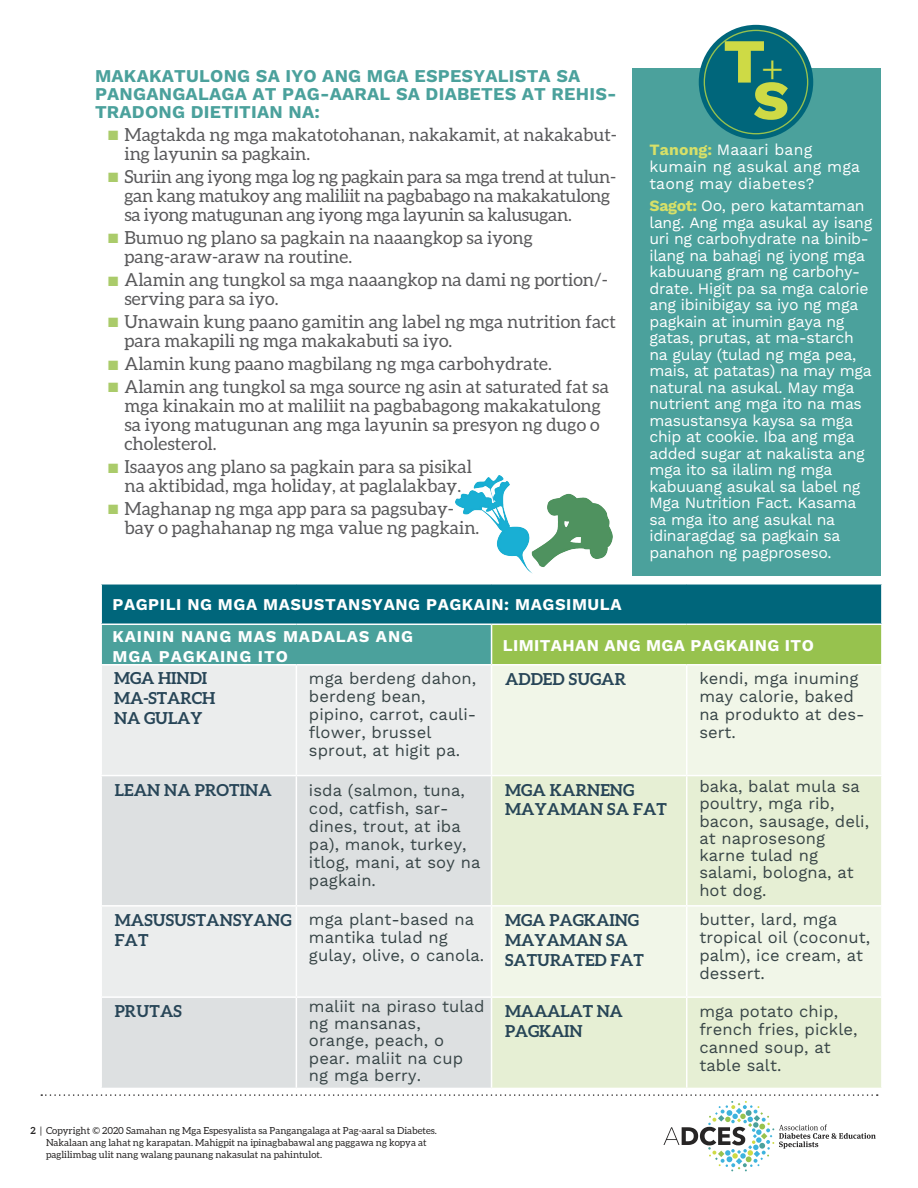
<style>
.page{position:relative;width:918px;height:1188px;background:#fff}
.page>*{position:absolute;margin:0;border:0;box-sizing:border-box;transform-origin:0 0}
.t1{font:800 62.7px "Work Sans";color:#ceda45}
.t2{font:800 55.5px "Work Sans";color:#ceda45}
.t3{font:18px/18.8px "Aleo";color:#59595b}
.t4{font:18px/18.8px "Aleo";letter-spacing:-.02em;color:#59595b}
.t5{font:700 18px/18px "Work Sans";letter-spacing:.01em;color:#4ba19c}
.t6{font:16.5px/18px "Work Sans";letter-spacing:.005em;color:#374446}
.t7{font:700 16.5px/19.8px "Aleo";color:#274557}
.t8{font:700 16.5px/31.5px "Work Sans";letter-spacing:.035em;color:#fff}
.t9{font:700 16.5px "Work Sans";letter-spacing:.055em;color:#fff}
.t10{font:15.75px/16.5px "Work Sans";letter-spacing:-.02em;color:#fff}
.t11{font:15.75px/16.5px "Work Sans";letter-spacing:.015em;color:#fff}
.t12{font:13.5px "Zapf Dingbats ITC";color:#aacb6a}
.t13{font:9.75px/11.7px "Aleo";color:#272525}
.s1{font-weight:300;font-size:38.55px}
.s2{font-weight:700;color:#d7e068}
.s3{font-weight:700}
</style>
<div class="page">
<div style="left:633px;top:68px;width:248px;height:508px;background:#4ba19c"></div>
<div style="left:699px;top:25px;width:114px;height:114px;background:#00667b;border-radius:50%"></div>
<div style="left:101px;top:584px;width:781px;height:40px;background:#00667b"></div>
<div style="left:101px;top:624px;width:391px;height:41px;background:#4ba19c"></div>
<div style="left:492px;top:624px;width:390px;height:41px;background:#97c24e"></div>
<div style="left:102px;top:666px;width:389px;height:109px;background:#ebeded"></div>
<div style="left:492px;top:666px;width:389px;height:109px;background:#f1f6e8"></div>
<svg style="left:102px;top:776px;width:389px;height:312px;background:#e1e3e4"></svg>
<svg style="left:492px;top:776px;width:389px;height:312px;background:#e9f1d9"></svg>
<hr style="left:491px;top:625px;width:1px;height:39px;background:#fff">
<hr style="left:686px;top:666px;width:1px;height:109px;background:#fff">
<hr style="left:296px;top:776px;width:1px;height:129px;background:#fff">
<hr style="left:686px;top:776px;width:1px;height:129px;background:#fff">
<hr style="left:296px;top:907px;width:1px;height:89px;background:#fff">
<hr style="left:686px;top:907px;width:1px;height:89px;background:#fff">
<hr style="left:296px;top:998px;width:1px;height:90px;background:#fff">
<hr style="left:686px;top:998px;width:1px;height:90px;background:#fff">
<hr style="left:296px;top:666px;width:1px;height:109px;background:#fff">
<hr style="left:100px;top:905px;width:196px;height:2px;background:#fff">
<hr style="left:296px;top:905px;width:196px;height:2px;background:#fff">
<hr style="left:492px;top:905px;width:195px;height:2px;background:#fff">
<hr style="left:687px;top:905px;width:196px;height:2px;background:#fff">
<hr style="left:100px;top:996px;width:196px;height:2px;background:#fff">
<hr style="left:296px;top:996px;width:196px;height:2px;background:#fff">
<hr style="left:492px;top:996px;width:195px;height:2px;background:#fff">
<hr style="left:687px;top:996px;width:196px;height:2px;background:#fff">
<hr style="left:100px;top:625px;width:2px;height:39px;background:#fff">
<hr style="left:881px;top:625px;width:2px;height:39px;background:#fff">
<hr style="left:100px;top:664px;width:196px;height:2px;background:#fff">
<hr style="left:296px;top:664px;width:196px;height:2px;background:#fff">
<hr style="left:492px;top:664px;width:195px;height:2px;background:#fff">
<hr style="left:687px;top:664px;width:196px;height:2px;background:#fff">
<hr style="left:100px;top:583px;width:196px;height:2px;background:#fff">
<hr style="left:100px;top:585px;width:2px;height:39px;background:#fff">
<hr style="left:296px;top:583px;width:196px;height:2px;background:#fff">
<hr style="left:492px;top:583px;width:195px;height:2px;background:#fff">
<hr style="left:687px;top:583px;width:196px;height:2px;background:#fff">
<hr style="left:881px;top:585px;width:2px;height:39px;background:#fff">
<hr style="left:100px;top:624px;width:196px;height:1px;background:#fff">
<hr style="left:296px;top:624px;width:196px;height:1px;background:#fff">
<hr style="left:492px;top:624px;width:195px;height:1px;background:#fff">
<hr style="left:687px;top:624px;width:196px;height:1px;background:#fff">
<svg style="left:41px;top:1094px;width:837px;height:77px"></svg>
<img style="left:456px;top:476px;width:156px;height:98px">
<p class="t5" style="left:95px;top:68px;width:523px">MAKAKATULONG SA IYO ANG MGA ESPESYALISTA SA<br>PANGANGALAGA AT PAG-AARAL SA DIABETES AT REHIS-<br>TRADONG DIETITIAN NA:</p>
<p class="t3" style="left:125px;top:125px;width:494px">Magtakda ng mga makatotohanan, nakakamit, at nakakabut&shy;ing layunin sa pagkain.</p>
<p class="t4" style="left:125px;top:167px;width:493px">Suriin ang iyong mga log ng pagkain para sa mga trend at tulun&shy;gan kang matukoy ang maliliit na pagbabago na makakatulong sa iyong matugunan ang iyong mga layunin sa kalusugan.</p>
<p class="t3" style="left:125px;top:228px;width:410px">Bumuo ng plano sa pagkain na naaangkop sa iyong pang-araw-araw na routine.</p>
<p class="t3" style="left:125px;top:270px;width:485px">Alamin ang tungkol sa mga naaangkop na dami ng portion/- serving para sa iyo.</p>
<p class="t3" style="left:125px;top:312px;width:493px">Unawain kung paano gamitin ang label ng mga nutrition fact para makapili ng mga makakabuti sa iyo.</p>
<p class="t3" style="left:125px;top:352px;width:486px;line-height:23.2px">Alamin kung paano magbilang ng mga carbohydrate.<br>Alamin ang tungkol sa mga source ng asin at saturated fat sa</p>
<p class="t3" style="left:125px;top:396px;width:478px;text-align:justify">mga kinakain mo at maliliit na pagbabagong makakatulong sa iyong matugunan ang mga layunin sa presyon ng dugo o cholesterol.</p>
<p class="t3" style="left:125px;top:457px;width:349px">Isaayos ang plano sa pagkain para sa pisikal na aktibidad, mga holiday, at paglalakbay.</p>
<p class="t3" style="left:125px;top:499px;width:356px">Maghanap ng mga app para sa pagsubay&shy;bay o paghahanap ng mga value ng pagkain.</p>
<p class="t12" style="left:108px;top:129px;width:12px">■</p>
<p class="t12" style="left:108px;top:171px;width:12px">■</p>
<p class="t12" style="left:108px;top:232px;width:12px">■</p>
<p class="t12" style="left:108px;top:275px;width:12px">■</p>
<p class="t12" style="left:108px;top:316px;width:12px">■</p>
<p class="t12" style="left:108px;top:462px;width:12px">■</p>
<p class="t12" style="left:108px;top:503px;width:12px">■</p>
<h1 class="t1" style="left:723px;top:25px;width:62px">T<span class="s1">+</span></h1>
<h2 class="t2" style="left:753px;top:68px;width:37px">S</h2>
<p class="t11" style="left:650px;top:143px;width:212px"><span class="s2">Tanong:</span> Maaari bang kumain ng asukal ang mga taong may diabetes?</p>
<p class="t10" style="left:650px;top:198px;width:224px"><span class="s2">Sagot:</span> Oo, pero katamtaman lang. Ang mga asukal ay isang uri ng carbohydrate na binib&shy;ilang na bahagi ng iyong mga kabuuang gram ng carbohy&shy;drate. Higit pa sa mga calorie ang ibinibigay sa iyo ng mga pagkain at inumin gaya ng gatas, prutas, at ma-starch na gulay (tulad ng mga pea, mais, at patatas) na may mga natural na asukal. May mga nutrient ang mga ito na mas masustansya kaysa sa mga chip at cookie. Iba ang mga added sugar at nakalista ang mga ito sa ilalim ng mga kabuuang asukal sa label ng<br>Mga Nutrition Fact. Kasama sa mga ito ang asukal na idinaragdag sa pagkain sa panahon ng pagproseso.</p>
<p class="t8" style="left:112px;top:590px;width:511px">PAGPILI NG MGA MASUSTANSYANG PAGKAIN: MAGSIMULA<br>KAININ NANG MAS MADALAS ANG</p>
<p class="t9" style="left:112px;top:646px;width:177px">MGA PAGKAING ITO</p>
<p class="t8" style="left:503px;top:630px;width:313px">LIMITAHAN ANG MGA PAGKAING ITO</p>
<p class="t7" style="left:505px;top:669px;width:123px">ADDED SUGAR</p>
<p class="t6" style="left:699px;top:670px;width:167px">kendi, mga inuming may calorie, baked na produkto at des&shy;sert.</p>
<p class="t7" style="left:114px;top:668px;width:103px">MGA HINDI<br>MA-STARCH<br>NA GULAY</p>
<p class="t6" style="left:309px;top:670px;width:169px">mga berdeng dahon, berdeng bean, pipino, carrot, cauli&shy;flower, brussel sprout, at higit pa.</p>
<p class="t6" style="left:309px;top:782px;width:173px">isda (salmon, tuna, cod, catfish, sar&shy;dines, trout, at iba pa), manok, turkey, itlog, mani, at soy na pagkain.</p>
<p class="t6" style="left:309px;top:911px;width:177px">mga plant-based na mantika tulad ng gulay, olive, o canola.</p>
<p class="t6" style="left:309px;top:998px;width:177px;line-height:17.2px">maliit na piraso tulad ng mansanas, orange, peach, o pear. maliit na cup ng mga berry.</p>
<p class="t6" style="left:699px;top:779px;width:171px;line-height:17.2px">baka, balat mula sa poultry, mga rib, bacon, sausage, deli, at naprosesong karne tulad ng salami, bologna, at hot dog.</p>
<p class="t6" style="left:699px;top:911px;width:172px">butter, lard, mga tropical oil (coconut, palm), ice cream, at dessert.</p>
<p class="t6" style="left:699px;top:1003px;width:160px">mga potato chip, french fries, pickle, canned soup, at table salt.</p>
<p class="t7" style="left:115px;top:779px;width:159px">LEAN NA PROTINA</p>
<p class="t7" style="left:505px;top:779px;width:163px">MGA KARNENG<br>MAYAMAN SA FAT</p>
<p class="t7" style="left:115px;top:910px;width:178px">MASUSUSTANSYANG<br>FAT</p>
<p class="t7" style="left:505px;top:910px;width:140px">MGA PAGKAING<br>MAYAMAN SA<br>SATURATED FAT</p>
<p class="t7" style="left:115px;top:1001px;width:69px">PRUTAS</p>
<p class="t7" style="left:505px;top:1001px;width:120px">MAAALAT NA<br>PAGKAIN</p>
<p class="t13" style="left:46px;top:1125px;width:392px;text-indent:-15px"><span class="s3">2</span> | Copyright © 2020 Samahan ng Mga Espesyalista sa Pangangalaga at Pag-aaral sa Diabetes.<br>Nakalaan ang lahat ng karapatan. Mahigpit na ipinagbabawal ang paggawa ng kopya at paglilimbag ulit nang walang paunang nakasulat na pahintulot.</p>
</div>
